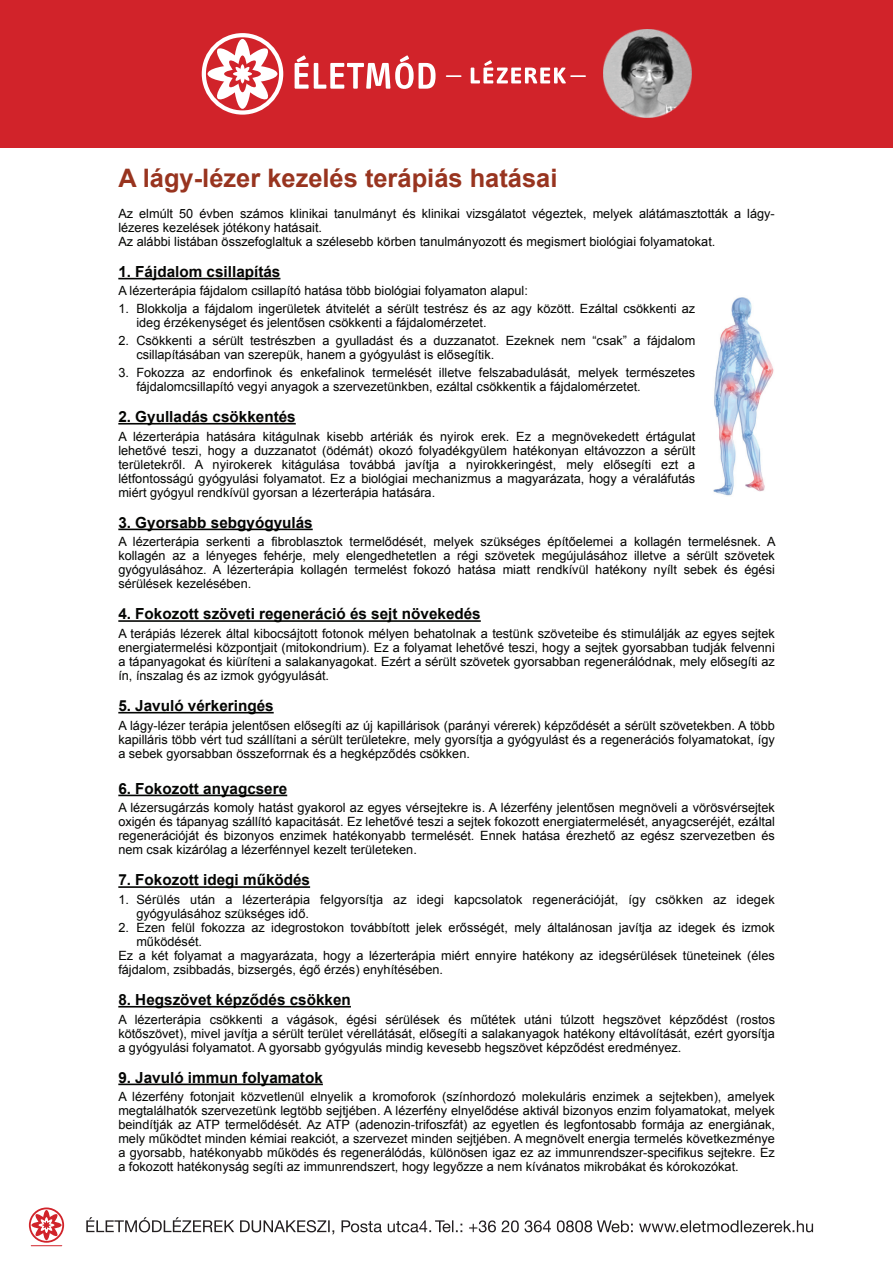
<style>
.page{position:relative;width:893px;height:1263px;background:#fff}
.page>*{position:absolute;margin:0;border:0;box-sizing:border-box;transform-origin:0 0}
.t1{font:700 25.5px "Arial";color:#98341f}
.t2{font:700 15.3px "Arial";color:#040503}
.t3{font:12.75px/14px "Arial";color:#040503;text-align:justify}
</style>
<div class="page">
<hr style="left:118px;top:278px;width:162px;height:1px;background:#040503">
<hr style="left:118px;top:423px;width:178px;height:1px;background:#040503">
<hr style="left:118px;top:529px;width:195px;height:1px;background:#040503">
<hr style="left:118px;top:620px;width:363px;height:2px;background:#040503">
<hr style="left:118px;top:712px;width:156px;height:1px;background:#040503">
<hr style="left:118px;top:795px;width:169px;height:1px;background:#040503">
<hr style="left:118px;top:886px;width:192px;height:2px;background:#040503">
<hr style="left:118px;top:1006px;width:233px;height:1px;background:#040503">
<hr style="left:118px;top:1083px;width:205px;height:2px;background:#040503">
<img style="left:713px;top:297px;width:61px;height:199px">
<div style="left:0;top:0;width:893px;height:148px;background:#d1232a"></div>
<svg style="left:86px;top:1217px;width:727px;height:17px"></svg>
<div style="left:29px;top:1207px;width:35px;height:36px;border:2px solid #d1232a;border-radius:50%"></div>
<div style="left:43px;top:1210px;width:7px;height:30px;background:#d1232a;border-radius:50%"></div>
<svg style="left:31px;top:1221px;width:31px;height:8px"></svg>
<svg style="left:34px;top:1213px;width:25px;height:24px"></svg>
<hr style="left:31px;top:1245px;width:31px;height:1px;background:#d1232a">
<div style="left:202px;top:33px;width:81px;height:82px;border:4px solid #fff;border-radius:50%"></div>
<svg style="left:233px;top:39px;width:19px;height:70px"></svg>
<div style="left:208px;top:65px;width:69px;height:18px;background:#fff;border-radius:50%"></div>
<svg style="left:214px;top:46px;width:57px;height:56px"></svg>
<svg style="left:295px;top:55px;width:141px;height:34px"></svg>
<svg style="left:471px;top:60px;width:114px;height:23px"></svg>
<svg style="left:447px;top:75px;width:14px;height:2px"></svg>
<img style="left:603px;top:30px;width:88px;height:88px">
<h1 class="t1" style="left:118px;top:161px;width:441px">A lágy-lézer kezelés terápiás hatásai</h1>
<p class="t3" style="left:118px;top:206px;width:658px;text-align:left">Az elmúlt 50 évben számos klinikai tanulmányt és klinikai vizsgálatot végeztek, melyek alátámasztották a lágy&shy;lézeres kezelések jótékony hatásait.<br>Az alábbi listában összefoglaltuk a szélesebb körben tanulmányozott és megismert biológiai folyamatokat.</p>
<p class="t2" style="left:118px;top:261px;width:164px">1. Fájdalom csillapítás</p>
<p class="t3" style="left:118px;top:284px;width:411px">A lézerterápia fájdalom csillapító hatása több biológiai folyamaton alapul:</p>
<p class="t3" style="left:136px;top:302px;width:560px;text-indent:-18px">1. Blokkolja a fájdalom ingerületek átvitelét a sérült testrész és az agy között. Ezáltal csökkenti az ideg érzékenységet és jelentősen csökkenti a fájdalomérzetet.</p>
<p class="t3" style="left:136px;top:334px;width:560px;text-indent:-18px">2. Csökkenti a sérült testrészben a gyulladást és a duzzanatot. Ezeknek nem “csak” a fájdalom csillapításában van szerepük, hanem a gyógyulást is elősegítik.</p>
<p class="t3" style="left:136px;top:366px;width:560px;text-indent:-18px">3. Fokozza az endorfinok és enkefalinok termelését illetve felszabadulását, melyek természetes fájdalomcsillapító vegyi anyagok a szervezetünkben, ezáltal csökkentik a fájdalomérzetet.</p>
<p class="t2" style="left:118px;top:406px;width:179px">2. Gyulladás csökkentés</p>
<p class="t3" style="left:118px;top:429px;width:578px">A lézerterápia hatására kitágulnak kisebb artériák és nyirok erek. Ez a megnövekedett értágulat lehetővé teszi, hogy a duzzanatot (ödémát) okozó folyadékgyülem hatékonyan eltávozzon a sérült területekről. A nyirokerek kitágulása továbbá javítja a nyirokkeringést, mely elősegíti ezt a létfontosságú gyógyulási folyamatot. Ez a biológiai mechanizmus a magyarázata, hogy a véraláfutás miért gyógyul rendkívül gyorsan a lézerterápia hatására.</p>
<p class="t2" style="left:118px;top:512px;width:196px">3. Gyorsabb sebgyógyulás</p>
<p class="t3" style="left:118px;top:535px;width:659px">A lézerterápia serkenti a fibroblasztok termelődését, melyek szükséges építőelemei a kollagén termelésnek. A kollagén az a lényeges fehérje, mely elengedhetetlen a régi szövetek megújulásához illetve a sérült szövetek gyógyulásához. A lézerterápia kollagén termelést fokozó hatása miatt rendkívül hatékony nyílt sebek és égési sérülések kezelésében.</p>
<p class="t2" style="left:118px;top:604px;width:364px">4. Fokozott szöveti regeneráció és sejt növekedés</p>
<p class="t3" style="left:118px;top:626px;width:658px">A terápiás lézerek által kibocsájtott fotonok mélyen behatolnak a testünk szöveteibe és stimulálják az egyes sejtek energiatermelési központjait (mitokondrium). Ez a folyamat lehetővé teszi, hogy a sejtek gyorsabban tudják felvenni a tápanyagokat és kiüríteni a salakanyagokat. Ezért a sérült szövetek gyorsabban regenerálódnak, mely elősegíti az ín, ínszalag és az izmok gyógyulását.</p>
<p class="t2" style="left:118px;top:695px;width:157px">5. Javuló vérkeringés</p>
<p class="t3" style="left:118px;top:718px;width:658px">A lágy-lézer terápia jelentősen elősegíti az új kapillárisok (parányi vérerek) képződését a sérült szövetekben. A több kapilláris több vért tud szállítani a sérült területekre, mely gyorsítja a gyógyulást és a regenerációs folyamatokat, így a sebek gyorsabban összeforrnak és a hegképződés csökken.</p>
<p class="t2" style="left:118px;top:778px;width:170px">6. Fokozott anyagcsere</p>
<p class="t3" style="left:118px;top:801px;width:658px">A lézersugárzás komoly hatást gyakorol az egyes vérsejtekre is. A lézerfény jelentősen megnöveli a vörösvérsejtek oxigén és tápanyag szállító kapacitását. Ez lehetővé teszi a sejtek fokozott energiatermelését, anyagcseréjét, ezáltal regenerációját és bizonyos enzimek hatékonyabb termelését. Ennek hatása érezhető az egész szervezetben és nem csak kizárólag a lézerfénnyel kezelt területeken.</p>
<p class="t2" style="left:118px;top:870px;width:193px">7. Fokozott idegi működés</p>
<p class="t3" style="left:136px;top:892px;width:640px;text-indent:-18px">1. Sérülés után a lézerterápia felgyorsítja az idegi kapcsolatok regenerációját, így csökken az idegek gyógyulásához szükséges idő.</p>
<p class="t3" style="left:118px;top:920px;width:658px">2. Ezen felül fokozza az idegrostokon továbbított jelek erősségét, mely általánosan javítja az idegek és izmok</p>
<p class="t3" style="left:136px;top:934px;width:67px">működését.</p>
<p class="t3" style="left:118px;top:948px;width:658px">Ez a két folyamat a magyarázata, hogy a lézerterápia miért ennyire hatékony az idegsérülések tüneteinek (éles</p>
<p class="t3" style="left:118px;top:962px;width:326px">fájdalom, zsibbadás, bizsergés, égő érzés) enyhítésében.</p>
<p class="t2" style="left:118px;top:989px;width:234px">8. Hegszövet képződés csökken</p>
<p class="t3" style="left:118px;top:1012px;width:658px">A lézerterápia csökkenti a vágások, égési sérülések és műtétek utáni túlzott hegszövet képződést (rostos kötőszövet), mivel javítja a sérült terület vérellátását, elősegíti a salakanyagok hatékony eltávolítását, ezért gyorsítja a gyógyulási folyamatot. A gyorsabb gyógyulás mindig kevesebb hegszövet képződést eredményez.</p>
<p class="t2" style="left:118px;top:1067px;width:206px">9. Javuló immun folyamatok</p>
<p class="t3" style="left:118px;top:1090px;width:658px">A lézerfény fotonjait közvetlenül elnyelik a kromoforok (színhordozó molekuláris enzimek a sejtekben), amelyek megtalálhatók szervezetünk legtöbb sejtjében. A lézerfény elnyelődése aktivál bizonyos enzim folyamatokat, melyek beindítják az ATP termelődését. Az ATP (adenozin-trifoszfát) az egyetlen és legfontosabb formája az energiának, mely működtet minden kémiai reakciót, a szervezet minden sejtjében. A megnövelt energia termelés következménye a gyorsabb, hatékonyabb működés és regenerálódás, különösen igaz ez az immunrendszer-specifikus sejtekre. Ez a fokozott hatékonyság segíti az immunrendszert, hogy legyőzze a nem kívánatos mikrobákat és kórokozókat.</p>
</div>
